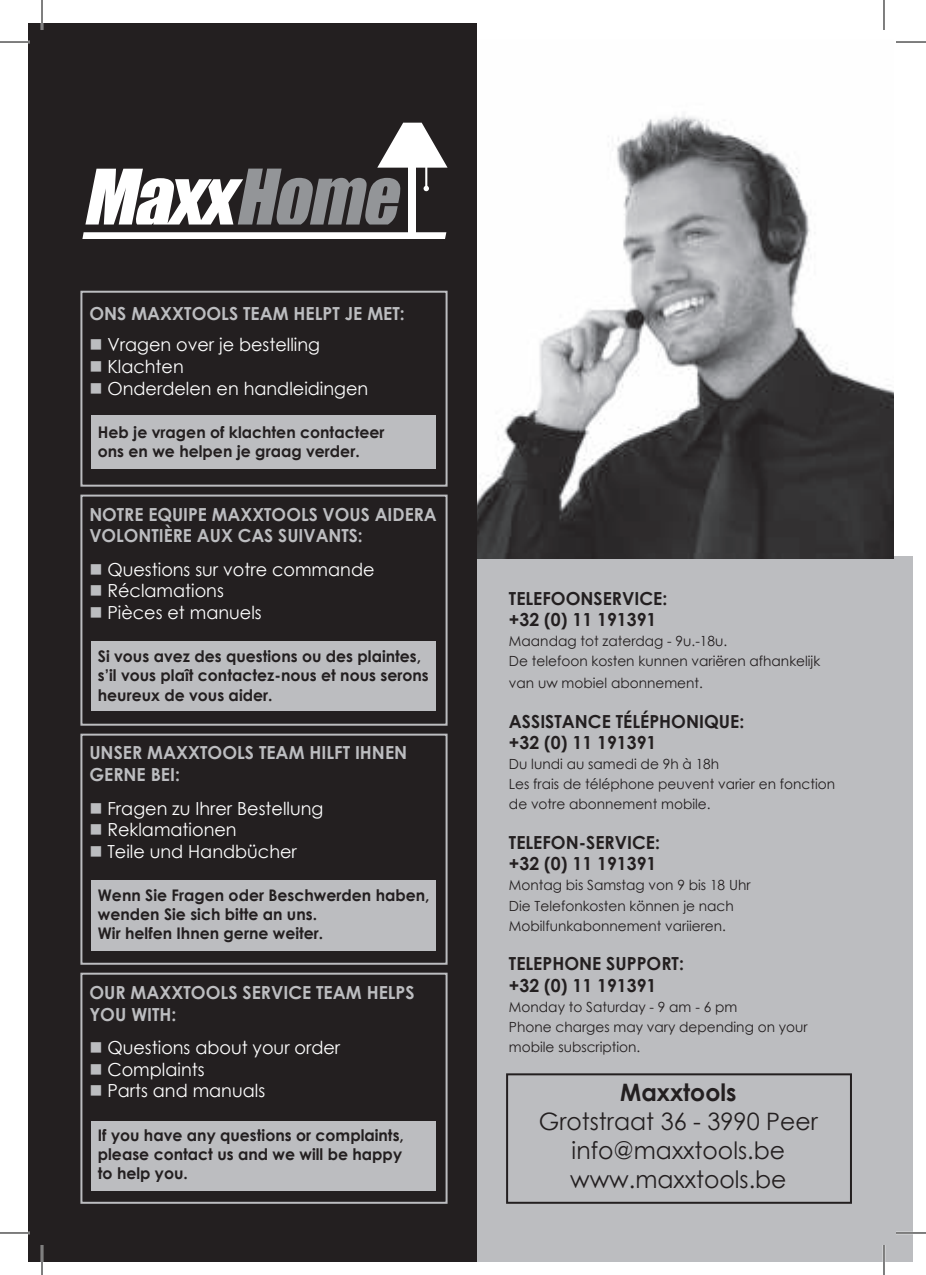
<style>
.page{position:relative;width:926px;height:1275px;background:#fff}
.page>*{position:absolute;margin:0;border:0;box-sizing:border-box;transform-origin:0 0}
.t1{font:24px/28.8px "Century Gothic";color:#231f20;text-align:center}
.t2{font:700 24px "Century Gothic";color:#231f20}
.t3{font:18px "Century Gothic";color:#fff}
.t4{font:700 18px/21.6px "Century Gothic";color:#bcbdc0}
.t5{font:700 18px/21.6px "Century Gothic";color:#231f20}
.t6{font:700 16px/19.2px "Century Gothic";color:#231f20}
.t7{font:14px/20px "Century Gothic";color:#231f20}
.s1{color:#bcbdc0}
</style>
<div class="page">
<div style="left:467px;top:556px;width:445px;height:705px;background:#bcbdc0"></div>
<img style="left:476px;top:39px;width:417px;height:519px">
<div style="left:28px;top:23px;width:448px;height:1238px;background:#231f20"></div>
<svg style="left:82px;top:232px;width:364px;height:7px;background:#f6f6f6"></svg>
<div style="left:408px;top:153px;width:8px;height:84px;background:#fff"></div>
<svg style="left:85px;top:123px;width:363px;height:101px"></svg>
<div style="left:80px;top:972px;width:368px;height:231px;border:2px solid #bcbdc0"></div>
<div style="left:506px;top:1073px;width:346px;height:130px;border:2px solid #231f20"></div>
<div style="left:80px;top:733px;width:368px;height:231px;border:2px solid #bcbdc0"></div>
<div style="left:80px;top:494px;width:368px;height:231px;border:2px solid #bcbdc0"></div>
<div style="left:80px;top:291px;width:368px;height:195px;border:2px solid #bcbdc0"></div>
<div style="left:92px;top:415px;width:344px;height:54px;background:#bcbdc0"></div>
<div style="left:92px;top:880px;width:344px;height:70px;background:#bcbdc0"></div>
<div style="left:92px;top:1121px;width:344px;height:69px;background:#bcbdc0"></div>
<div style="left:92px;top:641px;width:344px;height:69px;background:#bcbdc0"></div>
<hr style="left:0;top:41px;width:30px;height:2px;background:#fff">
<hr style="left:0;top:1231px;width:30px;height:3px;background:#fff">
<hr style="left:896px;top:1231px;width:30px;height:3px;background:#fff">
<hr style="left:41px;top:0;width:2px;height:30px;background:#fff">
<hr style="left:41px;top:1245px;width:2px;height:30px;background:#fff">
<hr style="left:883px;top:1245px;width:2px;height:30px;background:#fff">
<hr style="left:0;top:42px;width:30px;height:1px;background:#000">
<hr style="left:896px;top:42px;width:30px;height:1px;background:#000">
<hr style="left:0;top:1232px;width:30px;height:1px;background:#000">
<hr style="left:896px;top:1232px;width:30px;height:1px;background:#000">
<hr style="left:42px;top:0;width:1px;height:30px;background:#000">
<hr style="left:42px;top:1245px;width:1px;height:30px;background:#000">
<hr style="left:884px;top:0;width:1px;height:30px;background:#000">
<hr style="left:884px;top:1245px;width:1px;height:30px;background:#000">
<p class="t4" style="left:89px;top:303px;width:317px">ONS MAXXTOOLS TEAM HELPT JE MET:</p>
<p class="t3" style="left:89px;top:337px;width:232px"><span class="s1">■</span> Vragen over je bestelling</p>
<p class="t3" style="left:89px;top:359px;width:96px"><span class="s1">■</span> Klachten</p>
<p class="t3" style="left:89px;top:380px;width:280px"><span class="s1">■</span> Onderdelen en handleidingen</p>
<p class="t6" style="left:98px;top:423px;width:288px">Heb je vragen of klachten contacteer ons en we helpen je graag verder.</p>
<p class="t4" style="left:89px;top:504px;width:349px">NOTRE EQUIPE MAXXTOOLS VOUS AIDERA<br>VOLONTIÈRE AUX CAS SUIVANTS:</p>
<p class="t3" style="left:89px;top:562px;width:287px"><span class="s1">■</span> Questions sur votre commande</p>
<p class="t3" style="left:89px;top:583px;width:136px"><span class="s1">■</span> Réclamations</p>
<p class="t3" style="left:89px;top:605px;width:174px"><span class="s1">■</span> Pièces et manuels</p>
<p class="t6" style="left:98px;top:648px;width:332px">Si vous avez des questions ou des plaintes, s’il vous plaît contactez-nous et nous serons heureux de vous aider.</p>
<p class="t4" style="left:89px;top:743px;width:319px">UNSER MAXXTOOLS TEAM HILFT IHNEN<br>GERNE BEI:</p>
<p class="t3" style="left:89px;top:800px;width:236px"><span class="s1">■</span> Fragen zu Ihrer Bestellung</p>
<p class="t3" style="left:89px;top:822px;width:149px"><span class="s1">■</span> Reklamationen</p>
<p class="t3" style="left:89px;top:843px;width:209px"><span class="s1">■</span> Teile und Handbücher</p>
<p class="t6" style="left:98px;top:886px;width:333px">Wenn Sie Fragen oder Beschwerden haben, wenden Sie sich bitte an uns.<br>Wir helfen Ihnen gerne weiter.</p>
<p class="t4" style="left:89px;top:982px;width:327px">OUR MAXXTOOLS SERVICE TEAM HELPS<br>YOU WITH:</p>
<p class="t3" style="left:89px;top:1040px;width:252px"><span class="s1">■</span> Questions about your order</p>
<p class="t3" style="left:89px;top:1061px;width:117px"><span class="s1">■</span> Complaints</p>
<p class="t3" style="left:89px;top:1083px;width:177px"><span class="s1">■</span> Parts and manuals</p>
<p class="t6" style="left:98px;top:1126px;width:308px;text-align:justify">If you have any questions or complaints, please contact us and we will be happy to help you.</p>
<p class="t5" style="left:509px;top:588px;width:160px">TELEFOONSERVICE: +32 (0) 11 191391</p>
<p class="t7" style="left:509px;top:632px;width:313px">Maandag tot zaterdag - 9u.-18u.<br>De telefoon kosten kunnen variëren afhankelijk</p>
<p class="t7" style="left:509px;top:674px;width:196px">van uw mobiel abonnement.</p>
<p class="t5" style="left:509px;top:711px;width:237px">ASSISTANCE TÉLÉPHONIQUE: +32 (0) 11 191391</p>
<p class="t7" style="left:509px;top:755px;width:328px">Du lundi au samedi de 9h à 18h<br>Les frais de téléphone peuvent varier en fonction de votre abonnement mobile.</p>
<p class="t5" style="left:509px;top:832px;width:152px">TELEFON-SERVICE: +32 (0) 11 191391</p>
<p class="t7" style="left:509px;top:876px;width:243px">Montag bis Samstag von 9 bis 18 Uhr<br>Die Telefonkosten können je nach<br>Mobilfunkabonnement variieren.</p>
<p class="t5" style="left:509px;top:953px;width:176px">TELEPHONE SUPPORT: +32 (0) 11 191391</p>
<p class="t7" style="left:509px;top:997px;width:300px">Monday to Saturday - 9 am - 6 pm<br>Phone charges may vary depending on your mobile subscription.</p>
<h1 class="t2" style="left:620px;top:1081px;width:118px">Maxxtools</h1>
<h1 class="t1" style="left:539px;top:1108px;width:280px">Grotstraat 36 - 3990 Peer info@maxxtools.be www.maxxtools.be</h1>
</div>
